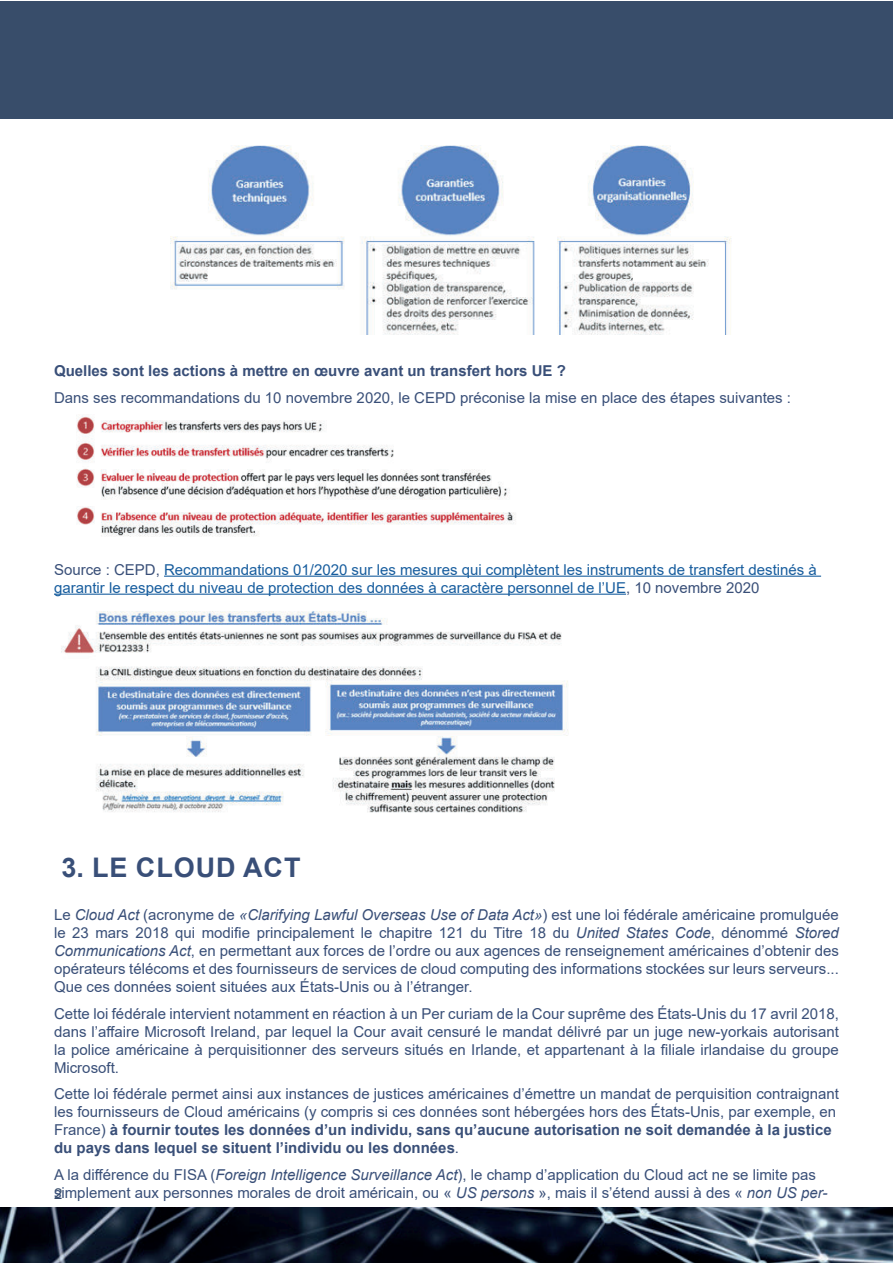
<style>
.page{position:relative;width:893px;height:1263px;background:#fff}
.page>*{position:absolute;margin:0;border:0;box-sizing:border-box;transform-origin:0 0}
.t1{font:700 27px "Arial";letter-spacing:.035em;color:#394f78}
.t2{font:15px/18px "Arial";color:#394f78;text-align:justify}
.t3{font:15px/18px "Arial";color:#175d9e}
.t4{font:700 15px "Arial";color:#394f78}
.t5{font:15px "Arial";color:#384d6a}
.s1{color:#394f78}
.s2{font-style:italic}
.s3{font-weight:700}
</style>
<div class="page">
<div style="left:0;top:1px;width:893px;height:117px;background:#384d6a"></div>
<img style="left:0;top:1208px;width:893px;height:55px">
<hr style="left:164px;top:576px;width:657px;height:1px;background:#175d9e">
<hr style="left:54px;top:594px;width:572px;height:1px;background:#175d9e">
<img style="left:171px;top:146px;width:560px;height:189px">
<img style="left:76px;top:415px;width:440px;height:122px">
<img style="left:61px;top:611px;width:508px;height:202px">
<p class="t4" style="left:54px;top:365px;width:513px">Quelles sont les actions à mettre en œuvre avant un transfert hors UE ?</p>
<p class="t2" style="left:54px;top:388px;width:738px">Dans ses recommandations du 10 novembre 2020, le CEPD préconise la mise en place des étapes suivantes :</p>
<p class="t3" style="left:54px;top:560px;width:764px"><span class="s1">Source : CEPD,</span> Recommandations 01/2020 sur les mesures qui complètent les instruments de transfert destinés à garantir le respect du niveau de protection des données à caractère personnel de l’UE<span class="s1">, 10 novembre 2020</span></p>
<h1 class="t1" style="left:62px;top:857px;width:240px">3. LE CLOUD ACT</h1>
<p class="t2" style="left:54px;top:907px;width:786px">Le <span class="s2">Cloud Act</span> (acronyme de <span class="s2">«Clarifying Lawful Overseas Use of Data Act»</span>) est une loi fédérale américaine promulguée le 23 mars 2018 qui modifie principalement le chapitre 121 du Titre 18 du <span class="s2">United States Code</span>, dénommé <span class="s2">Stored Communications Act</span>, en permettant aux forces de l’ordre ou aux agences de renseignement américaines d’obtenir des opérateurs télécoms et des fournisseurs de services de cloud computing des informations stockées sur leurs serveurs...<br>Que ces données soient situées aux États-Unis ou à l’étranger.</p>
<p class="t2" style="left:54px;top:1004px;width:786px">Cette loi fédérale intervient notamment en réaction à un Per curiam de la Cour suprême des États-Unis du 17 avril 2018, dans l’affaire Microsoft Ireland, par lequel la Cour avait censuré le mandat délivré par un juge new-yorkais autorisant la police américaine à perquisitionner des serveurs situés en Irlande, et appartenant à la filiale irlandaise du groupe Microsoft.</p>
<p class="t2" style="left:54px;top:1085px;width:786px;text-align:left">Cette loi fédérale permet ainsi aux instances de justices américaines d’émettre un mandat de perquisition contraignant les fournisseurs de Cloud américains (y compris si ces données sont hébergées hors des États-Unis, par exemple, en France) <span class="s3">à fournir toutes les données d’un individu, sans qu’aucune autorisation ne soit demandée à la justice du pays dans lequel se situent l’individu ou les données</span>.</p>
<p class="t2" style="left:54px;top:1165px;width:775px">A la différence du FISA (<span class="s2">Foreign Intelligence Surveillance Act</span>), le champ d’application du Cloud act ne se limite pas simplement aux personnes morales de droit américain, ou « <span class="s2">US persons</span> », mais il s’étend aussi à des « <span class="s2">non US per-</span></p>
<p class="t5" style="left:54px;top:1188px;width:10px">2</p>
</div>
